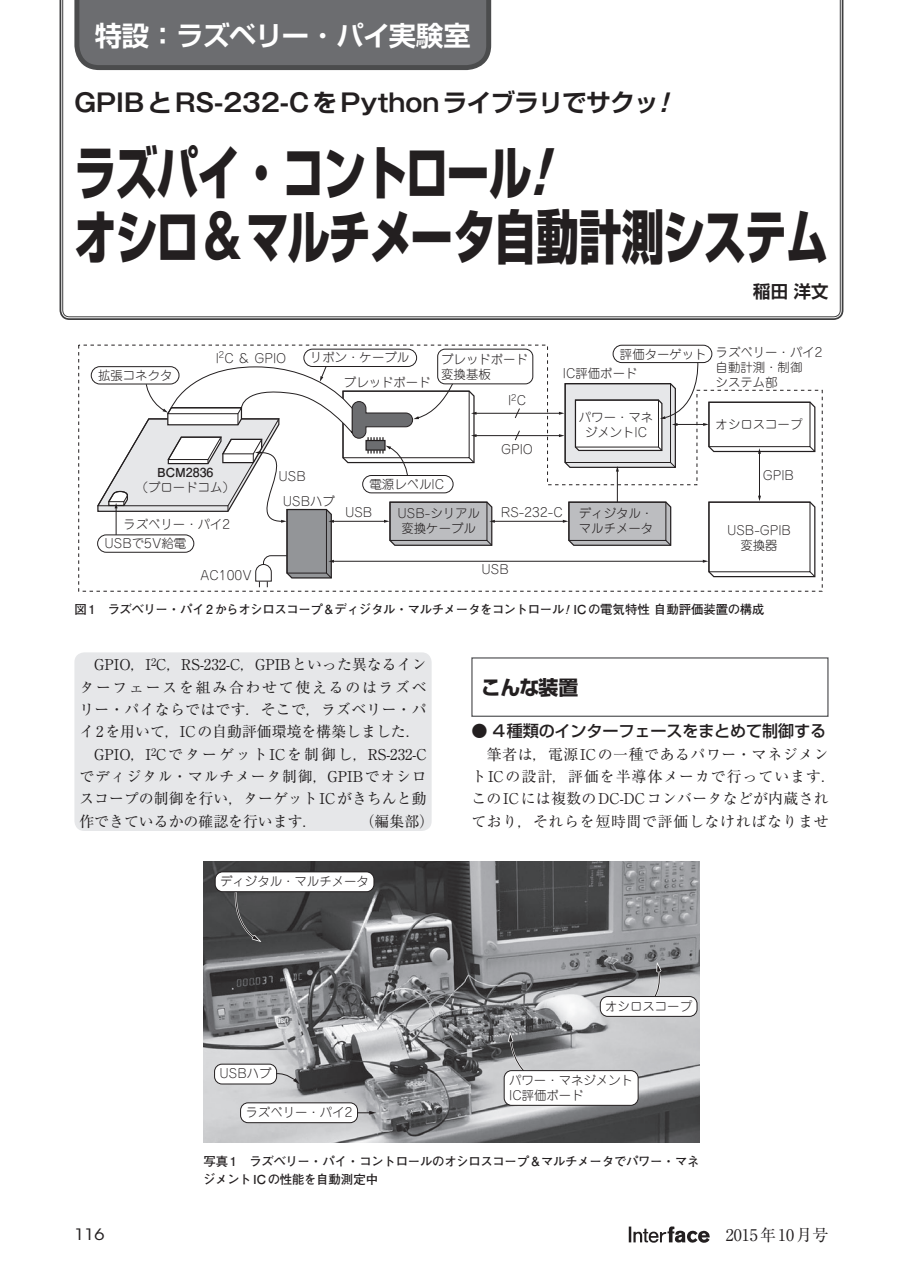
<style>
.page{position:relative;width:903px;height:1275px;background:#fff}
.page>*{position:absolute;margin:0;border:0;box-sizing:border-box;transform-origin:0 0}
.t1{font:800 58.27px/64.6px "Shin Go Pro";letter-spacing:-.035em;color:#231f20;scale:.73 1}
.t2{font:700 27.3px "Shin Go Pro De";letter-spacing:-.035em;color:#fff}
.t3{font:700 24.85px "Gothic MB101 Pro De";color:#231f20}
.t4{font:700 19.78px "Shin Go Pro";letter-spacing:-.035em;color:#231f20}
.t5{font:700 17.32px "Shin Go Pro De";color:#231f20}
.t6{font:500 16.1px "Shin Go Pro";letter-spacing:-.01em;color:#231f20}
.t7{font:16.1px "Ryumin Pro";color:#231f20}
.t8{font:15.58px "ITC Avant Garde Std";color:#231f20;scale:1.11 1}
.t9{font:14.88px/22.4px "Ryumin Pro";letter-spacing:.02em;color:#231f20}
.t10{font:14.88px/22.4px "Ryumin Pro";letter-spacing:.05em;color:#231f20}
.t11{font:300 12.42px/14.9px "Jun 101 Pro";color:#231f20}
.t12{font:700 12.42px/18.6px "Futo Go B101 Pro";letter-spacing:-.03em;color:#231f20}
.t13{font:700 12.42px "Futo Go B101 Pro";color:#231f20}
.s1{font-family:"Gothic MB101 Pro De"}
.s2{font-family:"Shin Go Pro De"}
.s3{font-style:italic}
.s4{font-family:"Gothic MB101 Pro"}
.s5{font-family:"Gothic MB101 Pro";font-style:italic}
</style>
<div class="page">
<svg style="left:629px;top:1226px;width:81px;height:17px"></svg>
<div style="left:74px;top:652px;width:358px;height:179px;background:#e6e7e9;border-radius:10px"></div>
<div style="left:471px;top:657px;width:357px;height:60px;background:#fff;border:1px solid #57585a"></div>
<svg style="left:78px;top:345px;width:745px;height:246px"></svg>
<div style="left:97px;top:535px;width:97px;height:18px;border:1px solid #231f20;border-radius:9px"></div>
<img style="left:203px;top:861px;width:496px;height:282px">
<div style="left:215px;top:872px;width:159px;height:20px;background:#fff;border-radius:7px"></div>
<div style="left:215px;top:871px;width:159px;height:21px;border:1px solid #231f20;border-radius:7px"></div>
<div style="left:215px;top:1064px;width:62px;height:20px;background:#fff;border-radius:7px"></div>
<div style="left:214px;top:1064px;width:63px;height:20px;border:1px solid #231f20;border-radius:7px"></div>
<svg style="left:276px;top:1073px;width:24px;height:11px"></svg>
<div style="left:241px;top:1103px;width:116px;height:19px;background:#fff;border-radius:7px"></div>
<div style="left:240px;top:1102px;width:118px;height:21px;border:1px solid #231f20;border-radius:7px"></div>
<svg style="left:357px;top:1111px;width:19px;height:4px"></svg>
<svg style="left:234px;top:890px;width:27px;height:52px"></svg>
<svg style="left:508px;top:1032px;width:32px;height:39px"></svg>
<div style="left:504px;top:1071px;width:134px;height:34px;background:#fff;border-radius:7px"></div>
<div style="left:504px;top:1070px;width:134px;height:36px;border:1px solid #231f20;border-radius:7px"></div>
<svg style="left:638px;top:962px;width:27px;height:34px"></svg>
<div style="left:600px;top:997px;width:97px;height:19px;background:#fff;border-radius:7px"></div>
<div style="left:600px;top:996px;width:97px;height:21px;border:1px solid #231f20;border-radius:7px"></div>
<svg style="left:59px;top:0;width:785px;height:320px"></svg>
<svg style="left:72px;top:0;width:422px;height:73px;background:#727275"></svg>
<h2 class="t2" style="left:95px;top:13px;width:378px">特設<span class="s1">：</span>ラズベリー<span class="s1">・</span>パイ実験室</h2>
<h3 class="t3" style="left:74px;top:82px;width:604px">GPIB<span class="s2">と</span>RS-232-C<span class="s2">を</span>Python<span class="s2">ライブラリでサクッ</span><span class="s3">!</span></h3>
<h1 class="t1" style="left:74px;top:134px;width:1034px">ラズパイ<span class="s4">・</span>コントロール<span class="s5">!<br></span>オシロ<span class="s4">&amp;</span>マルチメータ自動計測システム</h1>
<p class="t11" style="left:98px;top:367px;width:76px">拡張コネクタ</p>
<p class="t11" style="left:216px;top:349px;width:72px">I<sup>2</sup>C ＆ GPIO</p>
<h3 class="t5" style="left:753px;top:277px;width:77px">稲田 洋文</h3>
<p class="t11" style="left:310px;top:349px;width:101px">リボン・ケーブル</p>
<p class="t11" style="left:344px;top:374px;width:88px">ブレッドボード</p>
<p class="t11" style="left:441px;top:350px;width:88px">ブレッドボード変換基板</p>
<p class="t11" style="left:715px;top:343px;width:109px;text-indent:-96px">評価ターゲット ラズベリー・パイ2自動計測・制御<br>システム部</p>
<p class="t11" style="left:563px;top:365px;width:76px">IC評価ボード</p>
<p class="t11" style="left:508px;top:391px;width:20px">I<sup>2</sup>C</p>
<p class="t11" style="left:501px;top:440px;width:33px">GPIO</p>
<p class="t11" style="left:579px;top:408px;width:76px;text-align:center">パワー・マネジメントIC</p>
<p class="t11" style="left:715px;top:416px;width:88px">オシロスコープ</p>
<p class="t13" style="left:157px;top:463px;width:58px">BCM2836</p>
<p class="t11" style="left:136px;top:478px;width:101px">（ブロードコム）</p>
<p class="t11" style="left:123px;top:515px;width:109px">ラズベリー・パイ2</p>
<p class="t11" style="left:104px;top:535px;width:83px">USBで5V給電</p>
<p class="t11" style="left:200px;top:566px;width:53px">AC100V</p>
<p class="t11" style="left:278px;top:467px;width:29px">USB</p>
<p class="t11" style="left:283px;top:492px;width:54px">USBハブ</p>
<p class="t11" style="left:369px;top:475px;width:76px">電源レベルIC</p>
<p class="t11" style="left:397px;top:505px;width:84px;text-align:center">USB-シリアル変換ケーブル</p>
<p class="t11" style="left:579px;top:505px;width:76px">ディジタル・マルチメータ</p>
<p class="t11" style="left:345px;top:503px;width:29px">USB</p>
<p class="t11" style="left:501px;top:503px;width:63px">RS-232-C</p>
<p class="t11" style="left:481px;top:561px;width:29px">USB</p>
<p class="t11" style="left:763px;top:466px;width:33px">GPIB</p>
<p class="t11" style="left:727px;top:521px;width:66px;text-align:center">USB-GPIB変換器</p>
<p class="t12" style="left:74px;top:598px;width:692px">図 1　ラズベリー・パイ 2 からオシロスコープ&amp;ディジタル・マルチメータをコントロール<span class="s3">!</span> IC の電気特性 自動評価装置の構成</p>
<p class="t9" style="left:79px;top:653px;width:349px">　GPIO，I<sup>2</sup>C，RS-232-C，GPIBといった異なるインターフェースを組み合わせて使えるのはラズベリー・パイならではです．そこで，ラズベリー・パイ2を用いて，ICの自動評価環境を構築しました．　GPIO，I<sup>2</sup>CでターゲットICを制御し，RS-232-Cでディジタル・マルチメータ制御，GPIBでオシロスコープの制御を行い，ターゲットICがきちんと動作できているかの確認を行います．</p>
<p class="t9" style="left:360px;top:809px;width:76px">（編集部）</p>
<p class="t11" style="left:220px;top:872px;width:150px">ディジタル・マルチメータ</p>
<p class="t11" style="left:219px;top:1065px;width:54px">USBハブ</p>
<p class="t11" style="left:245px;top:1103px;width:109px">ラズベリー・パイ2</p>
<h3 class="t4" style="left:481px;top:671px;width:99px">こんな装置</h3>
<p class="t6" style="left:471px;top:718px;width:356px">● 4種類のインターフェースをまとめて制御する</p>
<p class="t10" style="left:471px;top:742px;width:366px">　筆者は，電源ICの一種であるパワー・マネジメントICの設計，評価を半導体メーカで行っています．このICには複数のDC-DCコンバータなどが内蔵されており，それらを短時間で評価しなければなりませ</p>
<p class="t11" style="left:605px;top:997px;width:88px">オシロスコープ</p>
<p class="t11" style="left:509px;top:1071px;width:126px">パワー・マネジメント<br>IC評価ボード</p>
<p class="t12" style="left:203px;top:1150px;width:498px">写真 1　ラズベリー・パイ・コントロールのオシロスコープ＆マルチメータでパワー・マネジメントICの性能を自動測定中</p>
<p class="t8" style="left:74px;top:1225px;width:29px">116</p>
<p class="t7" style="left:710px;top:1222px;width:120px">　2015年10月号</p>
</div>
